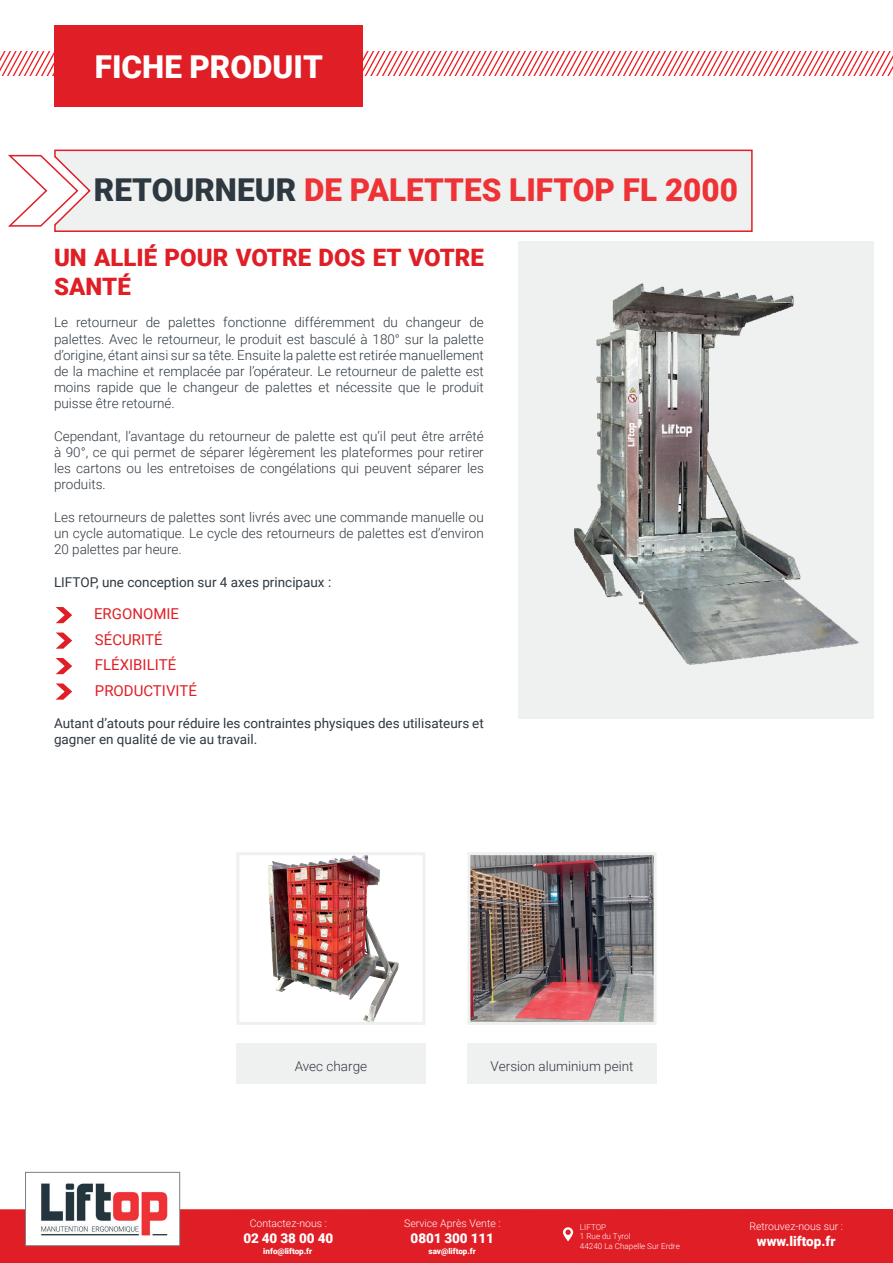
<style>
.page{position:relative;width:893px;height:1263px;background:#fff}
.page>*{position:absolute;margin:0;border:0;box-sizing:border-box;transform-origin:0 0}
.t1{font:900 31.5px "Roboto";color:#ee3236}
.t2{font:900 31.5px "Roboto";color:#fff}
.t3{font:900 24px/28.8px "Roboto";color:#e01e25}
.t4{font:15px/25.5px "Roboto";color:#e01e25}
.t5{font:300 13.5px/16.2px "Roboto";color:#2e3840;text-align:justify}
.t6{font:13.5px/16.2px "Roboto";color:#2e3840}
.t7{font:900 13.5px "Roboto";letter-spacing:-.01em;color:#fff}
.t8{font:300 10.5px "Roboto";color:#fff}
.t9{font:300 8.1px/9.8px "Roboto";color:#fff}
.t10{font:900 8.1px "Roboto";color:#fff}
.s1{color:#2e3840}
</style>
<div class="page">
<div style="left:519px;top:241px;width:355px;height:478px;background:#eff0f0"></div>
<svg style="left:0;top:52px;width:54px;height:24px"></svg>
<svg style="left:363px;top:52px;width:530px;height:23px"></svg>
<img style="left:574px;top:283px;width:285px;height:382px">
<div style="left:54px;top:149px;width:699px;height:83px;background:#eff1f0"></div>
<svg style="left:8px;top:152px;width:84px;height:77px"></svg>
<div style="left:54px;top:25px;width:309px;height:81px;background:#e01e25"></div>
<div style="left:0;top:1209px;width:893px;height:54px;background:#e01e25"></div>
<svg style="left:563px;top:1227px;width:10px;height:14px"></svg>
<div style="left:26px;top:1172px;width:154px;height:73px;background:#fff"></div>
<img style="left:41px;top:1183px;width:127px;height:53px">
<div style="left:25px;top:1172px;width:155px;height:74px;border:1px solid #7b8087"></div>
<svg style="left:56px;top:607px;width:16px;height:16px"></svg>
<svg style="left:56px;top:632px;width:16px;height:17px"></svg>
<svg style="left:56px;top:658px;width:16px;height:16px"></svg>
<svg style="left:56px;top:683px;width:16px;height:17px"></svg>
<div style="left:467px;top:1043px;width:190px;height:41px;background:#eff0f0"></div>
<img style="left:471px;top:856px;width:182px;height:165px">
<div style="left:467px;top:852px;width:190px;height:173px;border:3px solid #eff0f0"></div>
<div style="left:236px;top:1043px;width:189px;height:41px;background:#eff0f0"></div>
<img style="left:267px;top:856px;width:132px;height:165px">
<div style="left:236px;top:852px;width:189px;height:173px;border:3px solid #eff0f0"></div>
<h1 class="t2" style="left:95px;top:44px;width:229px">FICHE PRODUIT</h1>
<h1 class="t1" style="left:94px;top:168px;width:646px"><span class="s1">RETOURNEUR</span> DE PALETTES LIFTOP FL 2000</h1>
<h2 class="t3" style="left:54px;top:242px;width:431px">UN ALLIÉ POUR VOTRE DOS ET VOTRE<br>SANTÉ</h2>
<p class="t5" style="left:54px;top:314px;width:431px">Le retourneur de palettes fonctionne différemment du changeur de palettes. Avec le retourneur, le produit est basculé à 180° sur la palette d’origine, étant ainsi sur sa tête. Ensuite la palette est retirée manuellement de la machine et remplacée par l’opérateur. Le retourneur de palette est moins rapide que le changeur de palettes et nécessite que le produit puisse être retourné.</p>
<p class="t5" style="left:54px;top:427px;width:431px">Cependant, l’avantage du retourneur de palette est qu’il peut être arrêté à 90°, ce qui permet de séparer légèrement les plateformes pour retirer les cartons ou les entretoises de congélations qui peuvent séparer les produits.</p>
<p class="t5" style="left:54px;top:508px;width:431px">Les retourneurs de palettes sont livrés avec une commande manuelle ou un cycle automatique. Le cycle des retourneurs de palettes est d’environ 20 palettes par heure.</p>
<p class="t6" style="left:54px;top:573px;width:279px">LIFTOP, une conception sur 4 axes principaux :</p>
<p class="t4" style="left:94px;top:600px;width:104px">ERGONOMIE<br>SÉCURITÉ<br>FLÉXIBILITÉ<br>PRODUCTIVITÉ</p>
<p class="t6" style="left:54px;top:715px;width:431px">Autant d’atouts pour réduire les contraintes physiques des utilisateurs et gagner en qualité de vie au travail.</p>
<p class="t5" style="left:295px;top:1057px;width:74px">Avec charge</p>
<p class="t5" style="left:491px;top:1057px;width:144px">Version aluminium peint</p>
<p class="t8" style="left:404px;top:1215px;width:98px">Service Après Vente :</p>
<p class="t7" style="left:411px;top:1228px;width:85px">0801 300 111</p>
<p class="t8" style="left:250px;top:1215px;width:79px">Contactez-nous :</p>
<p class="t7" style="left:243px;top:1228px;width:91px">02 40 38 00 40</p>
<p class="t7" style="left:757px;top:1231px;width:80px">www.liftop.fr</p>
<p class="t9" style="left:580px;top:1222px;width:28px">LIFTOP</p>
<p class="t8" style="left:749px;top:1219px;width:95px">Retrouvez-nous sur :</p>
<p class="t9" style="left:580px;top:1231px;width:101px">1 Rue du Tyrol<br>44240 La Chapelle Sur Erdre</p>
<p class="t10" style="left:263px;top:1246px;width:50px">info@liftop.fr</p>
<p class="t10" style="left:429px;top:1246px;width:49px">sav@liftop.fr</p>
</div>
